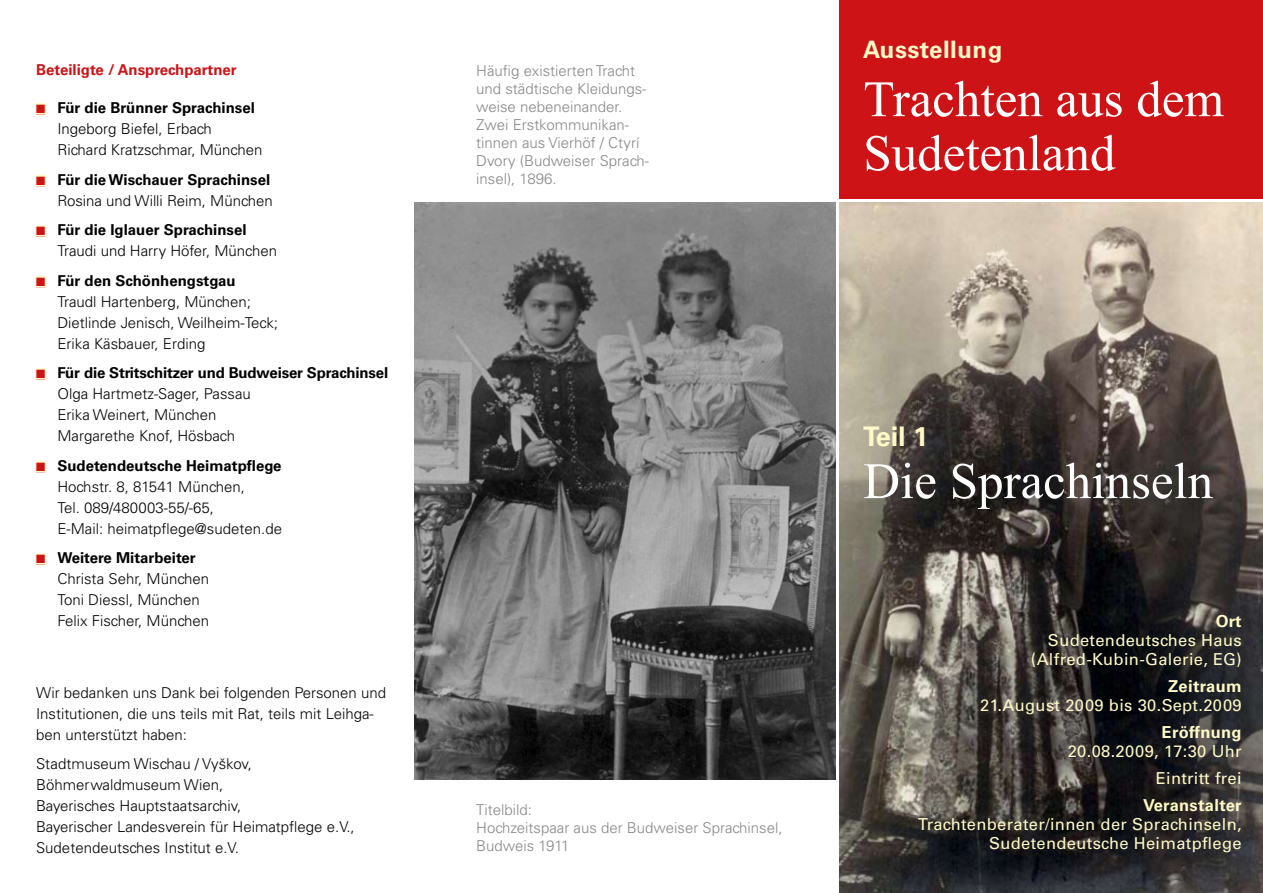
<style>
.page{position:relative;width:1263px;height:893px;background:#fff}
.page>*{position:absolute;margin:0;border:0;box-sizing:border-box;transform-origin:0 0}
.t1{font:51px/54px "Times New Roman";color:#fff}
.t2{font:700 27px "Univers";color:#fff9c7}
.t3{font:700 24px "Univers";letter-spacing:.02em;color:#fff9c7}
.t4{font:16.5px/18.8px "Univers";letter-spacing:.02em;color:#fff9c7;text-align:right}
.t5{font:700 16.5px "Univers";letter-spacing:.02em;color:#fff9c7}
.t6{font:300 15px/21px "Univers";color:#000}
.t7{font:300 15px/18px "Univers";color:#878786}
.t8{font:700 15px/21px "Univers";color:#000;text-align:right}
.t9{font:700 15px "Univers";color:#cd1316}
.s1{color:#cd1316}
.s2{font-weight:700}
.s3{font-weight:300}
</style>
<div class="page">
<img style="left:840px;top:202px;width:423px;height:691px">
<div style="left:840px;top:0;width:423px;height:198px;background:#cd1316"></div>
<div style="left:35px;top:103px;width:11px;height:12px;border:3px solid #fff9c5"></div>
<div style="left:35px;top:175px;width:11px;height:11px;border:3px solid #fff9c5"></div>
<div style="left:35px;top:225px;width:11px;height:12px;border:3px solid #fff9c5"></div>
<div style="left:35px;top:276px;width:11px;height:11px;border:3px solid #fff9c5"></div>
<div style="left:35px;top:368px;width:11px;height:12px;border:3px solid #fff9c5"></div>
<div style="left:35px;top:461px;width:11px;height:11px;border:3px solid #fff9c5"></div>
<div style="left:35px;top:553px;width:11px;height:12px;border:3px solid #fff9c5"></div>
<img style="left:415px;top:202px;width:421px;height:578px">
<p class="t9" style="left:36px;top:61px;width:202px">Beteiligte / Ansprechpartner</p>
<p class="t6" style="left:57px;top:97px;width:206px;text-indent:-21px"><span class="s1">■</span> <span class="s2">Für die Brünner Sprachinsel<br></span>Ingeborg Biefel, Erbach<br>Richard Kratzschmar, München</p>
<p class="t8" style="left:36px;top:169px;width:238px"><span class="s1">■</span> Für die Wischauer Sprachinsel<br><span class="s3">Rosina und Willi Reim, München</span></p>
<p class="t6" style="left:57px;top:219px;width:221px;text-indent:-21px"><span class="s1">■</span> <span class="s2">Für die Iglauer Sprachinsel<br></span>Traudi und Harry Höfer, München</p>
<p class="t6" style="left:57px;top:270px;width:222px;text-indent:-21px"><span class="s1">■</span> <span class="s2">Für den Schönhengstgau<br></span>Traudl Hartenberg, München;<br>Dietlinde Jenisch, Weilheim-Teck;<br>Erika Käsbauer, Erding</p>
<p class="t6" style="left:57px;top:362px;width:332px;text-indent:-21px"><span class="s1">■</span> <span class="s2">Für die Stritschitzer und Budweiser Sprachinsel<br></span>Olga Hartmetz-Sager, Passau<br>Erika Weinert, München<br>Margarethe Knof, Hösbach</p>
<p class="t6" style="left:57px;top:455px;width:226px;text-indent:-21px"><span class="s1">■</span> <span class="s2">Sudetendeutsche Heimatpflege<br></span>Hochstr. 8, 81541 München,<br>Tel. 089/480003-55/-65,<br>E-Mail: heimatpflege@sudeten.de</p>
<p class="t6" style="left:57px;top:547px;width:153px;text-indent:-21px"><span class="s1">■</span> <span class="s2">Weitere Mitarbeiter<br></span>Christa Sehr, München<br>Toni Diessl, München<br>Felix Fischer, München</p>
<p class="t6" style="left:36px;top:682px;width:351px">Wir bedanken uns Dank bei folgenden Personen und<br>Institutionen, die uns teils mit Rat, teils mit Leihga&shy;ben unterstützt haben:</p>
<p class="t6" style="left:36px;top:754px;width:320px">Stadtmuseum Wischau / Vyškov, Böhmerwaldmuseum Wien,<br>Bayerisches Hauptstaatsarchiv,<br>Bayerischer Landesverein für Heimatpflege e.V., Sudetendeutsches Institut e.V.</p>
<p class="t7" style="left:476px;top:61px;width:174px">Häufig existierten Tracht und städtische Kleidungs&shy;weise nebeneinander.<br>Zwei Erstkommunikan&shy;tinnen aus Vierhöf / Ctyrí<br>Dvory (Budweiser Sprach&shy;insel), 1896.</p>
<h3 class="t3" style="left:863px;top:36px;width:141px">Ausstellung</h3>
<h1 class="t1" style="left:863px;top:71px;width:362px">Trachten aus dem<br>Sudetenland</h1>
<p class="t7" style="left:476px;top:801px;width:308px">Titelbild:<br>Hochzeitspaar aus der Budweiser Sprachinsel,<br>Budweis 1911</p>
<h2 class="t2" style="left:863px;top:420px;width:66px">Teil 1</h2>
<h1 class="t1" style="left:863px;top:453px;width:351px">Die Sprachinseln</h1>
<p class="t5" style="left:1216px;top:612px;width:28px">Ort</p>
<p class="t4" style="left:1031px;top:631px;width:212px">Sudetendeutsches Haus (Alfred-Kubin-Galerie, EG)</p>
<p class="t5" style="left:1168px;top:677px;width:75px">Zeitraum</p>
<p class="t4" style="left:980px;top:696px;width:263px">21.August 2009 bis 30.Sept.2009</p>
<p class="t5" style="left:1161px;top:723px;width:82px">Eröffnung</p>
<p class="t4" style="left:1068px;top:737px;width:175px;line-height:27.3px">20.08.2009, 17:30 Uhr<br>Eintritt frei</p>
<p class="t5" style="left:1143px;top:796px;width:100px">Veranstalter</p>
<p class="t4" style="left:918px;top:815px;width:325px">Trachtenberater/innen der Sprachinseln,<br>Sudetendeutsche Heimatpflege</p>
</div>
